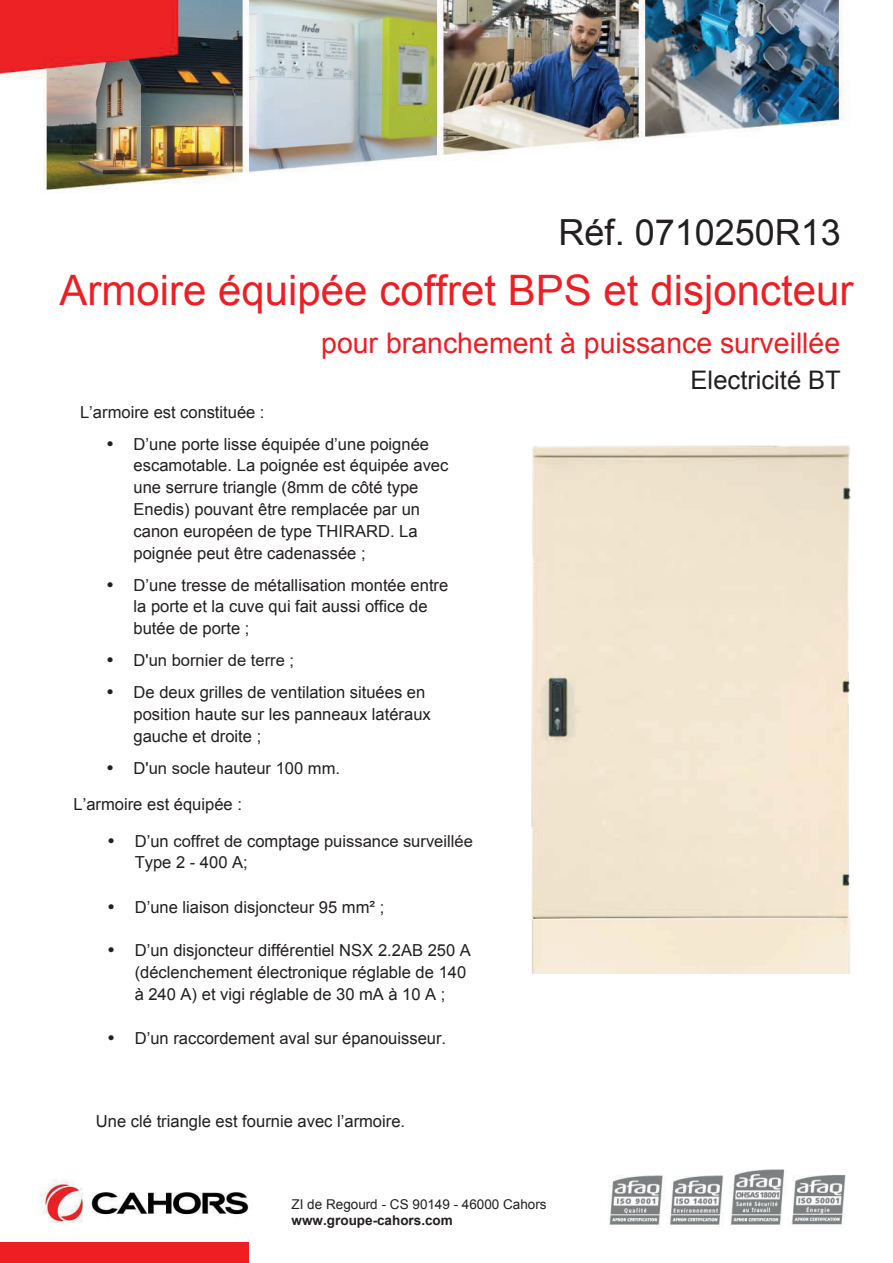
<style>
.page{position:relative;width:893px;height:1263px;background:#fff}
.page>*{position:absolute;margin:0;border:0;box-sizing:border-box;transform-origin:0 0}
.t1{font:42px "Arial";color:#ee1e23}
.t2{font:36px "Arial";color:#231f20}
.t3{font:28.5px "Arial";color:#ee1e23}
.t4{font:25.5px "Arial";color:#231f20}
.t5{font:16.5px/21.8px "Arial";color:#231f20}
.t6{font:13.5px "Arial";color:#231f20}
.t7{font:700 13.5px "Arial";color:#231f20}
.s1{font-family:"Myriad Pro";font-size:24px}
</style>
<div class="page">
<img style="left:609px;top:1169px;width:237px;height:57px">
<img style="left:40px;top:1179px;width:209px;height:44px">
<div style="left:0;top:1242px;width:248px;height:21px;background:#ee1e23"></div>
<img style="left:0;top:0;width:844px;height:191px">
<img style="left:531px;top:445px;width:320px;height:529px">
<h2 class="t2" style="left:559px;top:209px;width:284px">Réf. 0710250R13</h2>
<h1 class="t1" style="left:59px;top:262px;width:796px">Armoire équipée coffret BPS et disjoncteur</h1>
<h3 class="t3" style="left:321px;top:324px;width:521px">pour branchement à puissance surveillée</h3>
<h3 class="t4" style="left:691px;top:363px;width:152px">Electricité BT</h3>
<p class="t5" style="left:80px;top:401px;width:186px">L’armoire est constituée :</p>
<p class="t5" style="left:134px;top:433px;width:316px;text-indent:-27px"><span class="s1">•</span> D’une porte lisse équipée d’une poignée escamotable. La poignée est équipée avec une serrure triangle (8mm de côté type Enedis) pouvant être remplacée par un canon européen de type THIRARD. La poignée peut être cadenassée ;</p>
<p class="t5" style="left:134px;top:574px;width:316px;text-indent:-27px"><span class="s1">•</span> D’une tresse de métallisation montée entre la porte et la cuve qui fait aussi office de butée de porte ;</p>
<p class="t5" style="left:107px;top:649px;width:189px"><span class="s1">•</span> D'un bornier de terre ;</p>
<p class="t5" style="left:134px;top:682px;width:299px;text-indent:-27px"><span class="s1">•</span> De deux grilles de ventilation situées en position haute sur les panneaux latéraux gauche et droite ;</p>
<p class="t5" style="left:73px;top:750px;width:268px;line-height:36px;text-indent:33px"><span class="s1">•</span> D'un socle hauteur 100 mm.<br>L’armoire est équipée :</p>
<p class="t5" style="left:135px;top:830px;width:340px;text-indent:-27px"><span class="s1">•</span> D’un coffret de comptage puissance surveillée<br>Type 2 - 400 A;</p>
<p class="t5" style="left:108px;top:897px;width:278px"><span class="s1">•</span> D’une liaison disjoncteur 95 mm² ;</p>
<p class="t5" style="left:135px;top:939px;width:338px;text-indent:-27px"><span class="s1">•</span> D’un disjoncteur différentiel NSX 2.2AB 250 A (déclenchement électronique réglable de 140 à 240 A) et vigi réglable de 30 mA à 10 A ;</p>
<p class="t5" style="left:108px;top:1028px;width:340px"><span class="s1">•</span> D’un raccordement aval sur épanouisseur.</p>
<p class="t5" style="left:96px;top:1111px;width:311px">Une clé triangle est fournie avec l’armoire.</p>
<p class="t6" style="left:291px;top:1195px;width:257px">ZI de Regourd - CS 90149 - 46000 Cahors</p>
<p class="t7" style="left:291px;top:1211px;width:163px">www.groupe-cahors.com</p>
</div>
